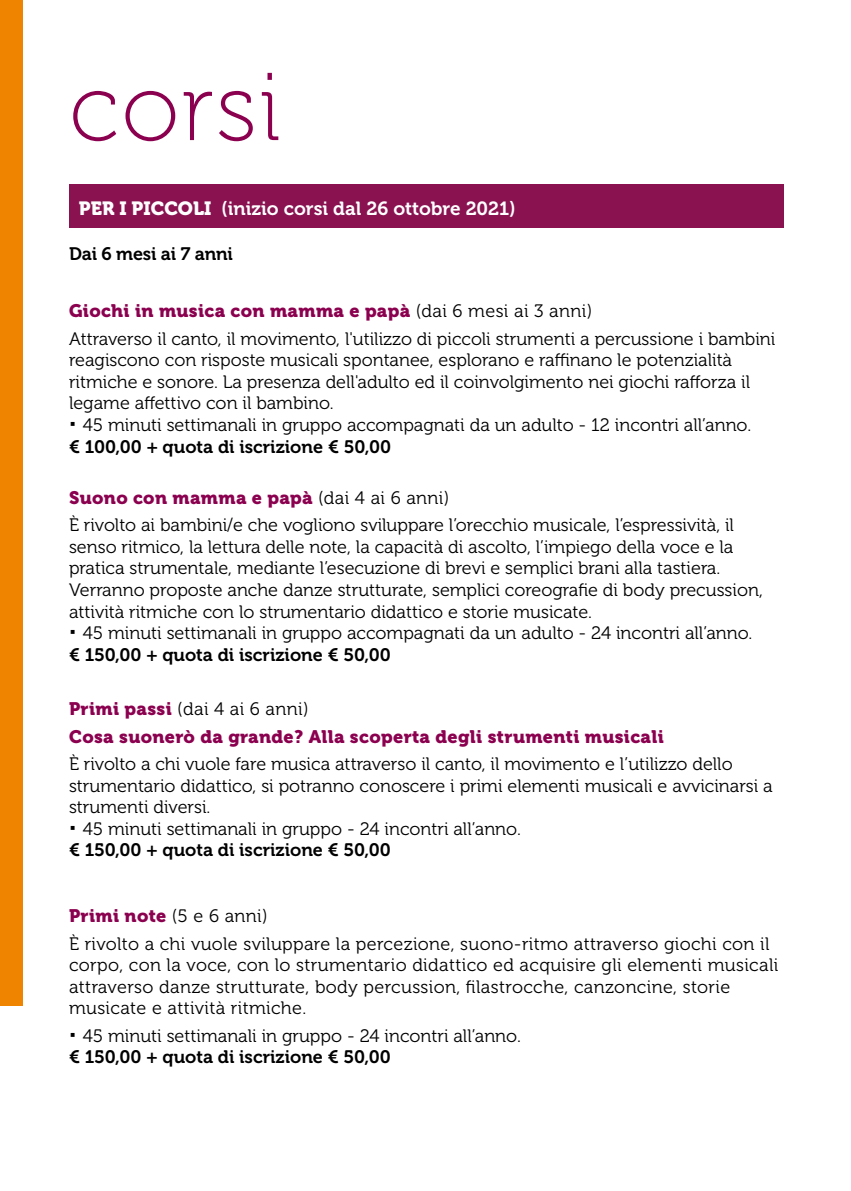
<style>
.page{position:relative;width:851px;height:1191px;background:#fff}
.page>*{position:absolute;margin:0;border:0;box-sizing:border-box;transform-origin:0 0}
.t1{font:96px "Museo 100";letter-spacing:.02em;color:#8b004f}
.t2{font:19px "Museo 700";color:#fff}
.t3{font:18px/21.6px "Museo 300";color:#000}
.t4{font:18px/21.6px "Museo 300";letter-spacing:.02em;color:#000}
.t5{font:18px "Museo 900";letter-spacing:.02em;color:#8b004f}
.t6{font:18px "Museo 700";color:#000}
.s1{font-family:"Museo 900"}
.s2{font-family:"Museo 300";color:#000}
.s3{font-family:"Museo 900";font-size:24px}
.s4{font-family:"Museo 900";color:#8b004f}
</style>
<div class="page">
<div style="left:69px;top:184px;width:714px;height:43px;background:#8a1251"></div>
<div style="left:0;top:0;width:22px;height:1005px;background:#ef8400"></div>
<hr style="left:850px;top:0;width:1px;height:1039px;background:#ef8400">
<h1 class="t1" style="left:69px;top:56px;width:213px">corsi</h1>
<p class="t2" style="left:79px;top:197px;width:438px"><span class="s1">PER I PICCOLI</span> (inizio corsi dal 26 ottobre 2021)</p>
<p class="t6" style="left:69px;top:244px;width:165px">Dai 6 mesi ai 7 anni</p>
<p class="t5" style="left:69px;top:301px;width:524px">Giochi in musica con mamma e papà <span class="s2">(dai 6 mesi ai 3 anni)</span></p>
<p class="t3" style="left:69px;top:328px;width:707px">Attraverso il canto, il movimento, l'utilizzo di piccoli strumenti a percussione i bambini reagiscono con risposte musicali spontanee, esplorano e raffinano le potenzialità ritmiche e sonore. La presenza dell'adulto ed il coinvolgimento nei giochi rafforza il legame affettivo con il bambino.<br><span class="s3">·</span> 45 minuti settimanali in gruppo accompagnati da un adulto - 12 incontri all’anno.</p>
<p class="t6" style="left:69px;top:436px;width:323px">€ 100,00 + quota di iscrizione € 50,00</p>
<p class="t5" style="left:69px;top:487px;width:382px">Suono con mamma e papà <span class="s2">(dai 4 ai 6 anni)</span></p>
<p class="t3" style="left:69px;top:514px;width:695px">È rivolto ai bambini/e che vogliono sviluppare l’orecchio musicale, l’espressività, il senso ritmico, la lettura delle note, la capacità di ascolto, l’impiego della voce e la pratica strumentale, mediante l’esecuzione di brevi e semplici brani alla tastiera.<br>Verranno proposte anche danze strutturate, semplici coreografie di body precussion, attività ritmiche con lo strumentario didattico e storie musicate.<br><span class="s3">·</span> 45 minuti settimanali in gruppo accompagnati da un adulto - 24 incontri all’anno.</p>
<p class="t6" style="left:69px;top:644px;width:323px">€ 150,00 + quota di iscrizione € 50,00</p>
<p class="t4" style="left:69px;top:699px;width:241px"><span class="s4">Primi passi</span> (dai 4 ai 6 anni)</p>
<p class="t5" style="left:69px;top:726px;width:596px">Cosa suonerò da grande? Alla scoperta degli strumenti musicali</p>
<p class="t3" style="left:69px;top:753px;width:705px">È rivolto a chi vuole fare musica attraverso il canto, il movimento e l’utilizzo dello strumentario didattico, si potranno conoscere i primi elementi musicali e avvicinarsi a strumenti diversi.<br><span class="s3">·</span> 45 minuti settimanali in gruppo - 24 incontri all’anno.</p>
<p class="t6" style="left:69px;top:840px;width:323px">€ 150,00 + quota di iscrizione € 50,00</p>
<p class="t5" style="left:69px;top:906px;width:200px">Primi note <span class="s2">(5 e 6 anni)</span></p>
<p class="t4" style="left:69px;top:933px;width:710px">È rivolto a chi vuole sviluppare la percezione, suono-ritmo attraverso giochi con il corpo, con la voce, con lo strumentario didattico ed acquisire gli elementi musicali attraverso danze strutturate, body percussion, filastrocche, canzoncine, storie musicate e attività ritmiche.</p>
<p class="t3" style="left:69px;top:1025px;width:453px"><span class="s3">·</span> 45 minuti settimanali in gruppo - 24 incontri all’anno.</p>
<p class="t6" style="left:69px;top:1047px;width:323px">€ 150,00 + quota di iscrizione € 50,00</p>
</div>
